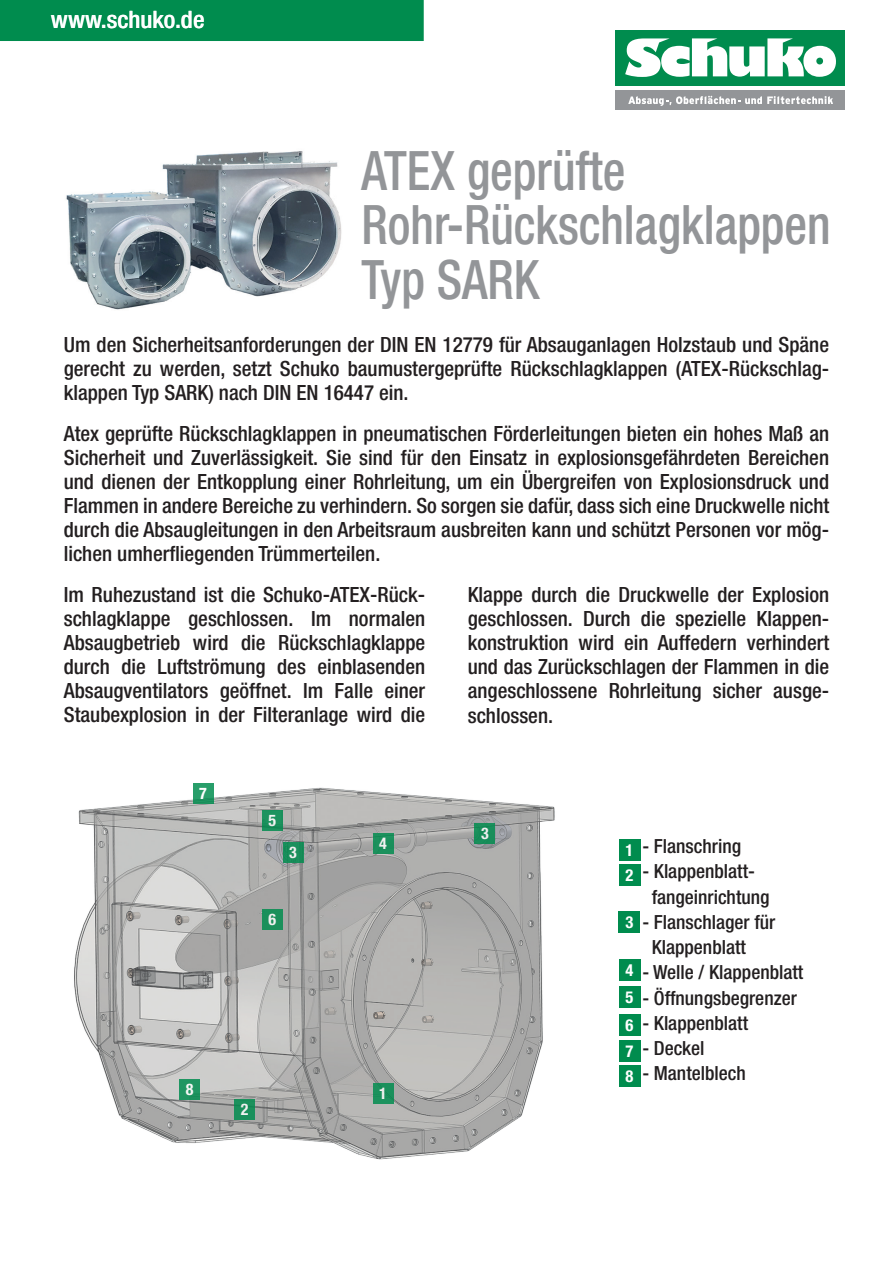
<style>
.page{position:relative;width:893px;height:1263px;background:#fff}
.page>*{position:absolute;margin:0;border:0;box-sizing:border-box;transform-origin:0 0}
.t1{font:500 condensed 54.45px/54px "Helvetica Neue LT Pro";color:#939598;scale:.9 1}
.t2{font:500 condensed 24px "Helvetica Neue LT Pro";color:#fff;scale:1.04 1}
.t3{font:500 condensed 21px/24px "Helvetica Neue LT Pro";color:#231f20;text-align:justify}
.t4{font:500 condensed 19.5px/25.2px "Helvetica Neue LT Pro";color:#231f20}
.t5{font:700 condensed 16.5px/25.7px "Helvetica Neue LT Pro";color:#fff;text-align:justify}
.t6{font:700 condensed 16.05px "Helvetica Neue LT Pro";color:#fff}
</style>
<div class="page">
<div style="left:0;top:0;width:424px;height:41px;background:#008c4e"></div>
<img style="left:74px;top:783px;width:481px;height:377px">
<div style="left:619px;top:912px;width:21px;height:21px;background:#008c4e"></div>
<div style="left:619px;top:986px;width:21px;height:22px;background:#008c4e"></div>
<div style="left:619px;top:959px;width:21px;height:21px;background:#008c4e"></div>
<div style="left:619px;top:865px;width:21px;height:21px;background:#008c4e"></div>
<div style="left:619px;top:839px;width:21px;height:21px;background:#008c4e"></div>
<div style="left:619px;top:1014px;width:21px;height:21px;background:#008c4e"></div>
<div style="left:619px;top:1040px;width:21px;height:21px;background:#008c4e"></div>
<div style="left:619px;top:1066px;width:21px;height:21px;background:#008c4e"></div>
<div style="left:193px;top:783px;width:20px;height:20px;background:linear-gradient(to right,#269c68,#249a66)"></div>
<div style="left:179px;top:1079px;width:21px;height:21px;background:#209662"></div>
<div style="left:283px;top:842px;width:20px;height:21px;background:#198f5b"></div>
<div style="left:475px;top:823px;width:20px;height:20px;background:#188e5a"></div>
<div style="left:373px;top:833px;width:20px;height:21px;background:#1a905c"></div>
<div style="left:234px;top:1099px;width:21px;height:21px;background:#1a905c"></div>
<div style="left:373px;top:1083px;width:20px;height:21px;background:#1b915c"></div>
<div style="left:262px;top:810px;width:21px;height:21px;background:#1e935f"></div>
<div style="left:262px;top:909px;width:21px;height:21px;background:#1a905b"></div>
<img style="left:66px;top:151px;width:276px;height:159px">
<div style="left:616px;top:30px;width:229px;height:55px;background:#008c4e"></div>
<div style="left:616px;top:90px;width:229px;height:20px;background:#939598"></div>
<svg style="left:625px;top:38px;width:211px;height:39px"></svg>
<svg style="left:628px;top:96px;width:205px;height:10px"></svg>
<p class="t2" style="left:51px;top:6px;width:149px">www.schuko.de</p>
<h1 class="t1" style="left:361px;top:144px;width:523px">ATEX geprüfte<br>Rohr-Rückschlagklappen<br>Typ SARK</h1>
<p class="t3" style="left:64px;top:332px;width:767px">Um den Sicherheitsanforderungen der DIN EN 12779 für Absauganlagen Holzstaub und Späne gerecht zu werden, setzt Schuko baumustergeprüfte Rückschlagklappen (ATEX-Rückschlag&shy;klappen Typ SARK) nach DIN EN 16447 ein.</p>
<p class="t3" style="left:64px;top:421px;width:767px">Atex geprüfte Rückschlagklappen in pneumatischen Förderleitungen bieten ein hohes Maß an Sicherheit und Zuverlässigkeit. Sie sind für den Einsatz in explosionsgefährdeten Bereichen und dienen der Entkopplung einer Rohrleitung, um ein Übergreifen von Explosionsdruck und Flammen in andere Bereiche zu verhindern. So sorgen sie dafür, dass sich eine Druckwelle nicht durch die Absaugleitungen in den Arbeitsraum ausbreiten kann und schützt Personen vor mög&shy;lichen umherfliegenden Trümmerteilen.</p>
<p class="t3" style="left:64px;top:582px;width:363px">Im Ruhezustand ist die Schuko-ATEX-Rück&shy;schlagklappe geschlossen. Im normalen Absaugbetrieb wird die Rückschlagklappe durch die Luftströmung des einblasenden Absaugventilators geöffnet. Im Falle einer Staubexplosion in der Filteranlage wird die</p>
<p class="t3" style="left:468px;top:582px;width:363px">Klappe durch die Druckwelle der Explosion geschlossen. Durch die spezielle Klappen&shy;konstruktion wird ein Auffedern verhindert und das Zurückschlagen der Flammen in die angeschlossene Rohrleitung sicher ausge&shy;schlossen.</p>
<p class="t6" style="left:199px;top:783px;width:9px">7</p>
<p class="t6" style="left:269px;top:811px;width:9px">5</p>
<p class="t6" style="left:289px;top:843px;width:9px">3</p>
<p class="t6" style="left:269px;top:910px;width:9px">6</p>
<p class="t6" style="left:186px;top:1080px;width:9px">8</p>
<p class="t6" style="left:241px;top:1100px;width:9px">2</p>
<p class="t6" style="left:379px;top:834px;width:9px">4</p>
<p class="t6" style="left:379px;top:1084px;width:9px">1</p>
<p class="t6" style="left:481px;top:823px;width:9px">3</p>
<p class="t5" style="left:626px;top:837px;width:9px">1</p>
<p class="t5" style="left:626px;top:862px;width:9px">2</p>
<p class="t5" style="left:625px;top:910px;width:9px">3</p>
<p class="t5" style="left:626px;top:957px;width:9px">4</p>
<p class="t5" style="left:626px;top:984px;width:9px">5</p>
<p class="t5" style="left:626px;top:1012px;width:9px">6<br>7<br>8</p>
<p class="t4" style="left:642px;top:833px;width:100px">- Flanschring</p>
<p class="t4" style="left:652px;top:859px;width:119px;text-indent:-9px">- Klappenblatt&shy;fangeinrichtung</p>
<p class="t4" style="left:652px;top:909px;width:125px;text-indent:-9px">- Flanschlager für<br>Klappenblatt</p>
<p class="t4" style="left:642px;top:960px;width:162px">- Welle / Klappenblatt</p>
<p class="t4" style="left:642px;top:985px;width:156px">- Öffnungsbegrenzer</p>
<p class="t4" style="left:642px;top:1010px;width:107px">- Klappenblatt</p>
<p class="t4" style="left:642px;top:1035px;width:64px">- Deckel</p>
<p class="t4" style="left:642px;top:1061px;width:105px">- Mantelblech</p>
</div>
